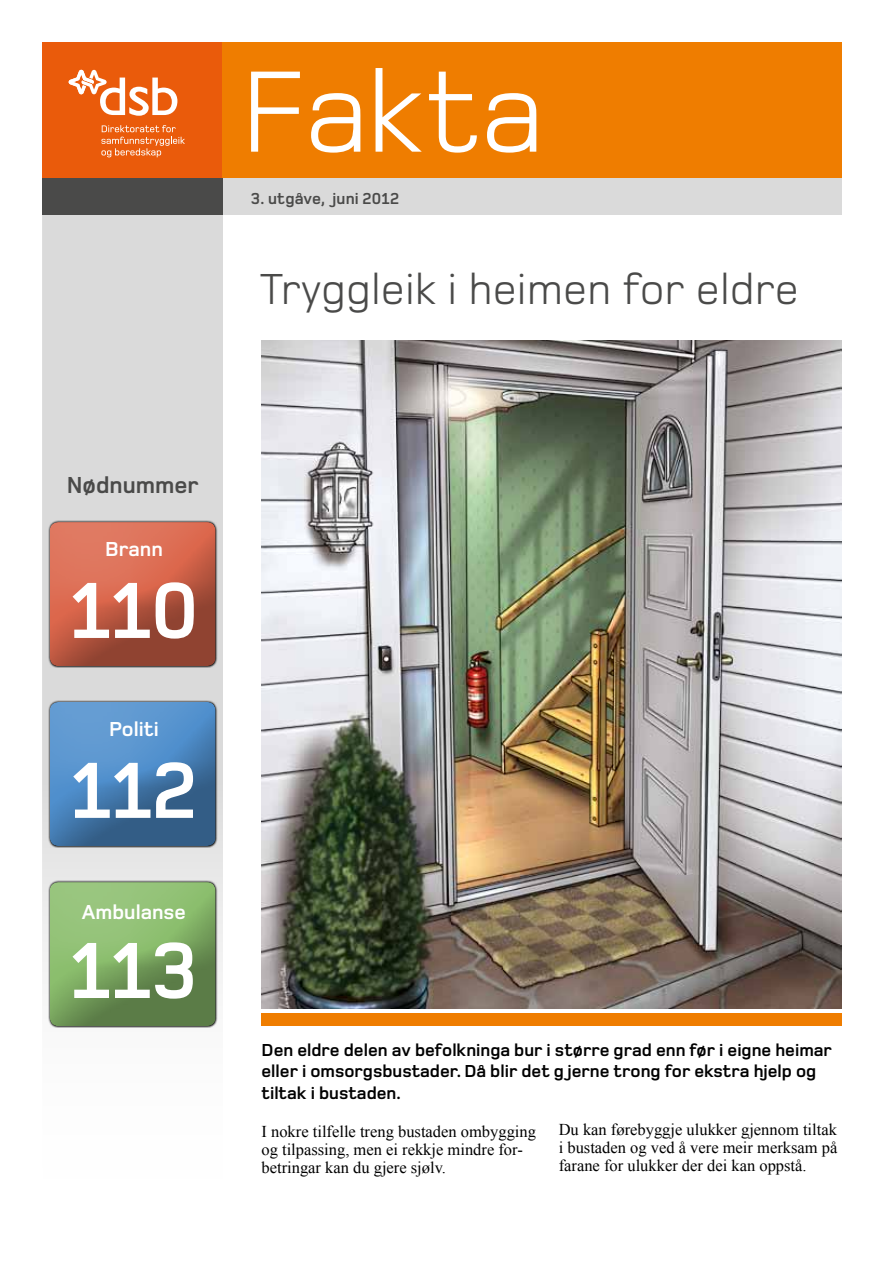
<style>
.page{position:relative;width:893px;height:1263px;background:#fff}
.page>*{position:absolute;margin:0;border:0;box-sizing:border-box;transform-origin:0 0}
.t1{font:120px "Foundry Monoline";color:#fff}
.t2{font:700 82.5px "Foundry Monoline";color:#fff}
.t3{font:45px "Foundry Monoline";color:#4a4a49}
.t4{font:700 24px "Foundry Monoline";color:#4a4a49}
.t5{font:700 21px "Foundry Monoline";color:#fff}
.t6{font:700 18px/21.6px "Foundry Monoline";color:#000}
.t7{font:16.5px/18px "Times New Roman";color:#000}
.t8{font:700 16.5px "Foundry Monoline";letter-spacing:.005em;color:#4a4a49}
</style>
<div class="page">
<div style="left:43px;top:208px;width:180px;height:998px;background:linear-gradient(to bottom,#cecece,#f7f7f7)"></div>
<img style="left:262px;top:341px;width:580px;height:667px">
<div style="left:43px;top:43px;width:180px;height:136px;background:#ea5b0b"></div>
<div style="left:223px;top:43px;width:619px;height:136px;background:#ef7d00"></div>
<div style="left:223px;top:179px;width:619px;height:36px;background:#dadada"></div>
<div style="left:43px;top:179px;width:180px;height:36px;background:#4a4a49"></div>
<div style="left:261px;top:1013px;width:581px;height:13px;background:#ef7d00"></div>
<div style="left:47px;top:520px;width:169px;height:107px;background:#fff;opacity:.15"></div>
<div style="left:47px;top:526px;width:169px;height:141px;background:#000;opacity:.35"></div>
<div style="left:47px;top:700px;width:169px;height:107px;background:#fff;opacity:.15"></div>
<div style="left:47px;top:706px;width:169px;height:141px;background:#000;opacity:.35"></div>
<div style="left:47px;top:880px;width:169px;height:107px;background:#fff;opacity:.15"></div>
<div style="left:47px;top:886px;width:169px;height:141px;background:#000;opacity:.35"></div>
<svg style="left:69px;top:70px;width:108px;height:46px"></svg>
<svg style="left:101px;top:125px;width:84px;height:32px"></svg>
<h1 class="t1" style="left:240px;top:48px;width:306px">Fakta</h1>
<p class="t8" style="left:251px;top:189px;width:150px">3. utgåve, juni 2012</p>
<h3 class="t3" style="left:260px;top:265px;width:541px">Tryggleik i heimen for eldre</h3>
<h3 class="t4" style="left:67px;top:473px;width:133px">Nødnummer</h3>
<p class="t5" style="left:105px;top:538px;width:59px">Brann</p>
<h2 class="t2" style="left:70px;top:567px;width:130px">110</h2>
<p class="t5" style="left:109px;top:718px;width:51px">Politi</p>
<h2 class="t2" style="left:70px;top:747px;width:129px">112</h2>
<p class="t5" style="left:82px;top:901px;width:106px">Ambulanse</p>
<h2 class="t2" style="left:70px;top:927px;width:130px">113</h2>
<p class="t6" style="left:261px;top:1039px;width:572px">Den eldre delen av befolkninga bur i større grad enn før i eigne heimar eller i omsorgsbustader. Då blir det g jerne trong for ekstra hjelp og tiltak i bustaden.</p>
<p class="t7" style="left:261px;top:1122px;width:276px">I nokre tilfelle treng bustaden ombygging og tilpassing, men ei rekkje mindre for&shy;betringar kan du gjere sjølv.</p>
<p class="t7" style="left:559px;top:1120px;width:280px;text-align:justify">Du kan førebyggje ulukker gjennom tiltak i bustaden og ved å vere meir merksam på farane for ulukker der dei kan oppstå.</p>
</div>
